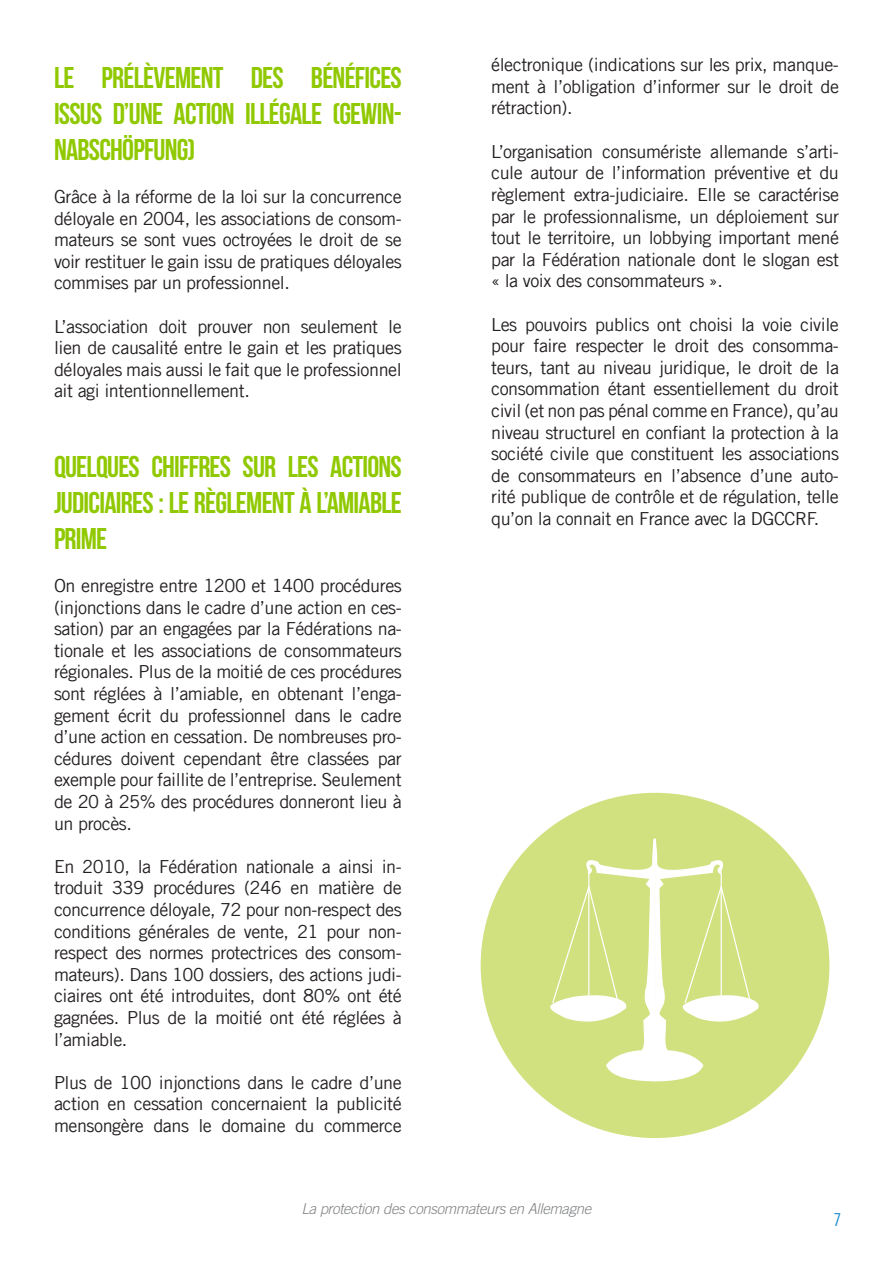
<style>
.page{position:relative;width:893px;height:1263px;background:#fff}
.page>*{position:absolute;margin:0;border:0;box-sizing:border-box;transform-origin:0 0}
.t1{font:30px/36px "Bebas Neue";letter-spacing:-.025em;color:#90c901;text-align:justify}
.t2{font:18px/21.6px "Trade Gothic LT Com";letter-spacing:-.025em;color:#231f20;text-align:justify}
.t3{font:18px "Trade Gothic LT Com Cn 18";color:#228fcf}
.t4{font:italic 300 15px "Trade Gothic LT Com";letter-spacing:-.025em;color:#828487}
</style>
<div class="page">
<div style="left:481px;top:793px;width:348px;height:345px;background:#d1e180;border-radius:50%"></div>
<svg style="left:550px;top:838px;width:209px;height:244px"></svg>
<p class="t1" style="left:54px;top:59px;width:349px">LE PRÉLÈVEMENT DES BÉNÉFICES ISSUS D’UNE ACTION ILLÉGALE (GEWIN-NABSCHÖPFUNG)</p>
<p class="t2" style="left:54px;top:186px;width:349px">Grâce à la réforme de la loi sur la concurrence déloyale en 2004, les associations de consom&shy;mateurs se sont vues octroyées le droit de se voir restituer le gain issu de pratiques déloyales commises par un professionnel.</p>
<p class="t2" style="left:54px;top:315px;width:349px">L’association doit prouver non seulement le lien de causalité entre le gain et les pratiques déloyales mais aussi le fait que le professionnel ait agi intentionnellement.</p>
<p class="t1" style="left:54px;top:448px;width:349px">QUELQUES CHIFFRES SUR LES ACTIONS JUDICIAIRES : LE RÈGLEMENT À L’AMIABLE PRIME</p>
<p class="t2" style="left:54px;top:574px;width:349px">On enregistre entre 1200 et 1400 procédures (injonctions dans le cadre d’une action en ces&shy;sation) par an engagées par la Fédérations na&shy;tionale et les associations de consommateurs régionales. Plus de la moitié de ces procédures sont réglées à l’amiable, en obtenant l’enga&shy;gement écrit du professionnel dans le cadre d’une action en cessation. De nombreuses pro&shy;cédures doivent cependant être classées par exemple pour faillite de l’entreprise. Seulement de 20 à 25% des procédures donneront lieu à un procès.</p>
<p class="t2" style="left:54px;top:855px;width:349px">En 2010, la Fédération nationale a ainsi in&shy;troduit 339 procédures (246 en matière de concurrence déloyale, 72 pour non-respect des conditions générales de vente, 21 pour non&shy;respect des normes protectrices des consom&shy;mateurs). Dans 100 dossiers, des actions judi&shy;ciaires ont été introduites, dont 80% ont été gagnées. Plus de la moitié ont été réglées à l’amiable.</p>
<p class="t2" style="left:54px;top:1071px;width:349px">Plus de 100 injonctions dans le cadre d’une action en cessation concernaient la publicité mensongère dans le domaine du commerce</p>
<p class="t2" style="left:491px;top:54px;width:349px">électronique (indications sur les prix, manque&shy;ment à l’obligation d’informer sur le droit de rétraction).</p>
<p class="t2" style="left:491px;top:140px;width:349px">L’organisation consumériste allemande s’arti&shy;cule autour de l’information préventive et du règlement extra-judiciaire. Elle se caractérise par le professionnalisme, un déploiement sur tout le territoire, un lobbying important mené par la Fédération nationale dont le slogan est « la voix des consommateurs ».</p>
<p class="t2" style="left:491px;top:313px;width:349px">Les pouvoirs publics ont choisi la voie civile pour faire respecter le droit des consomma&shy;teurs, tant au niveau juridique, le droit de la consommation étant essentiellement du droit civil (et non pas pénal comme en France), qu’au niveau structurel en confiant la protection à la société civile que constituent les associations de consommateurs en l’absence d’une auto&shy;rité publique de contrôle et de régulation, telle qu’on la connait en France avec la DGCCRF.</p>
<p class="t4" style="left:302px;top:1200px;width:291px">La protection des consommateurs en Allemagne</p>
<p class="t3" style="left:833px;top:1209px;width:9px">7</p>
</div>
